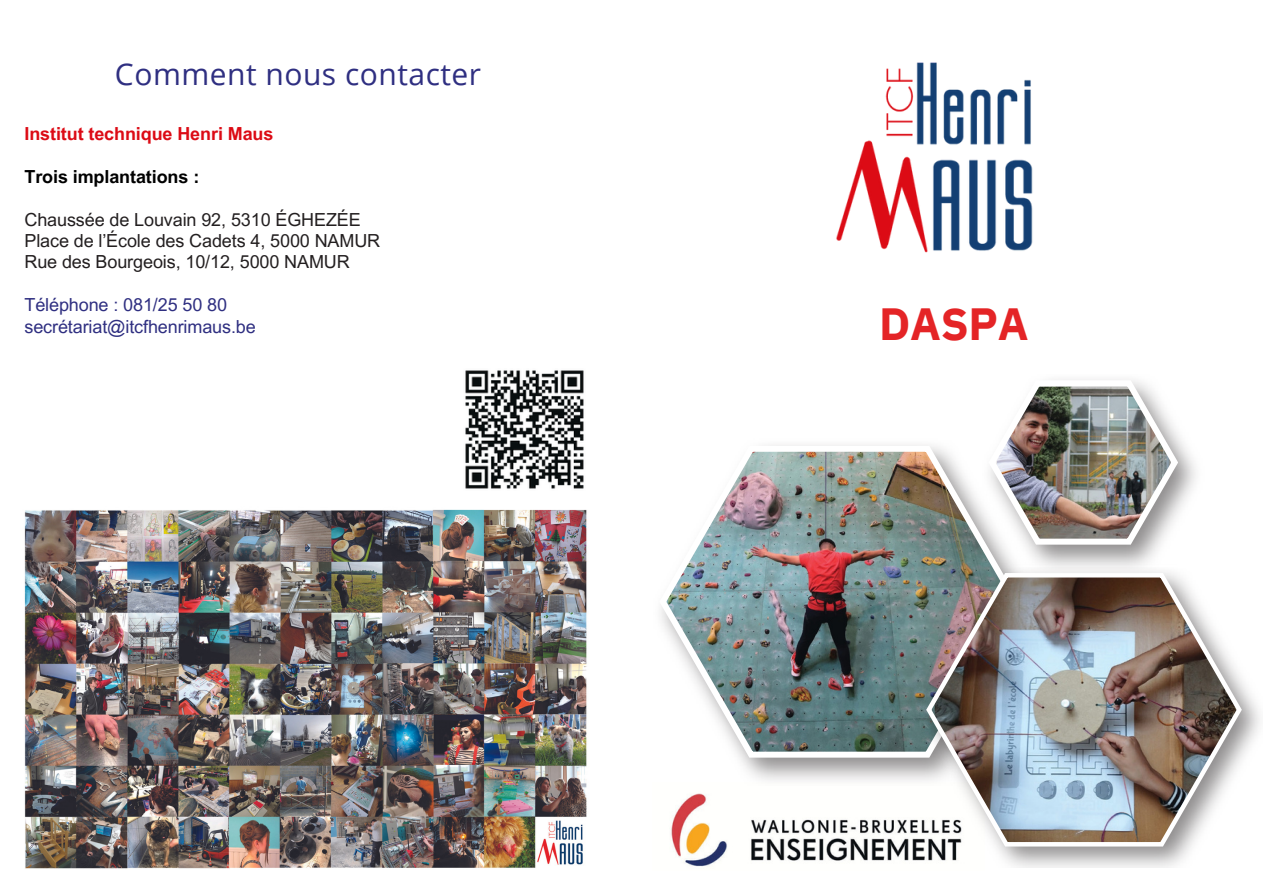
<style>
.page{position:relative;width:1263px;height:894px;background:#fff}
.page>*{position:absolute;margin:0;border:0;box-sizing:border-box;transform-origin:0 0}
.t1{font:700 45px "IBM Plex Sans";letter-spacing:-.005em;color:#e42426}
.t2{font:30px "Open Sans";letter-spacing:.015em;color:#2f2f81}
.t3{font:18px "Arial MT Pro";letter-spacing:-.005em;color:#231f20}
.t4{font:18px "Arial MT Pro";letter-spacing:-.005em;color:#2f2f81}
.t5{font:700 18px "Arial MT Pro";letter-spacing:-.005em;color:#dc0b15}
.t6{font:700 18px "Arial MT Pro";letter-spacing:-.005em;color:#000}
</style>
<div class="page">
<img style="left:24px;top:509px;width:563px;height:360px">
<img style="left:465px;top:370px;width:119px;height:119px">
<img style="left:836px;top:62px;width:197px;height:191px">
<img style="left:671px;top:793px;width:248px;height:74px">
<img style="left:659px;top:445px;width:323px;height:312px">
<img style="left:919px;top:564px;width:341px;height:303px">
<img style="left:926px;top:573px;width:316px;height:273px">
<img style="left:982px;top:379px;width:222px;height:194px">
<img style="left:988px;top:380px;width:190px;height:164px">
<p class="t2" style="left:115px;top:53px;width:368px">Comment nous contacter</p>
<p class="t5" style="left:24px;top:127px;width:251px">Institut technique Henri Maus</p>
<p class="t6" style="left:24px;top:170px;width:176px">Trois implantations :</p>
<p class="t3" style="left:24px;top:212px;width:338px">Chaussée de Louvain 92, 5310 ÉGHEZÉE</p>
<p class="t3" style="left:24px;top:234px;width:357px">Place de l’École des Cadets 4, 5000 NAMUR</p>
<p class="t3" style="left:24px;top:255px;width:327px">Rue des Bourgeois, 10/12, 5000 NAMUR</p>
<p class="t4" style="left:24px;top:298px;width:204px">Téléphone : 081/25 50 80</p>
<p class="t4" style="left:24px;top:319px;width:233px">secrétariat@itcfhenrimaus.be</p>
<h1 class="t1" style="left:879px;top:294px;width:151px">DASPA</h1>
</div>
